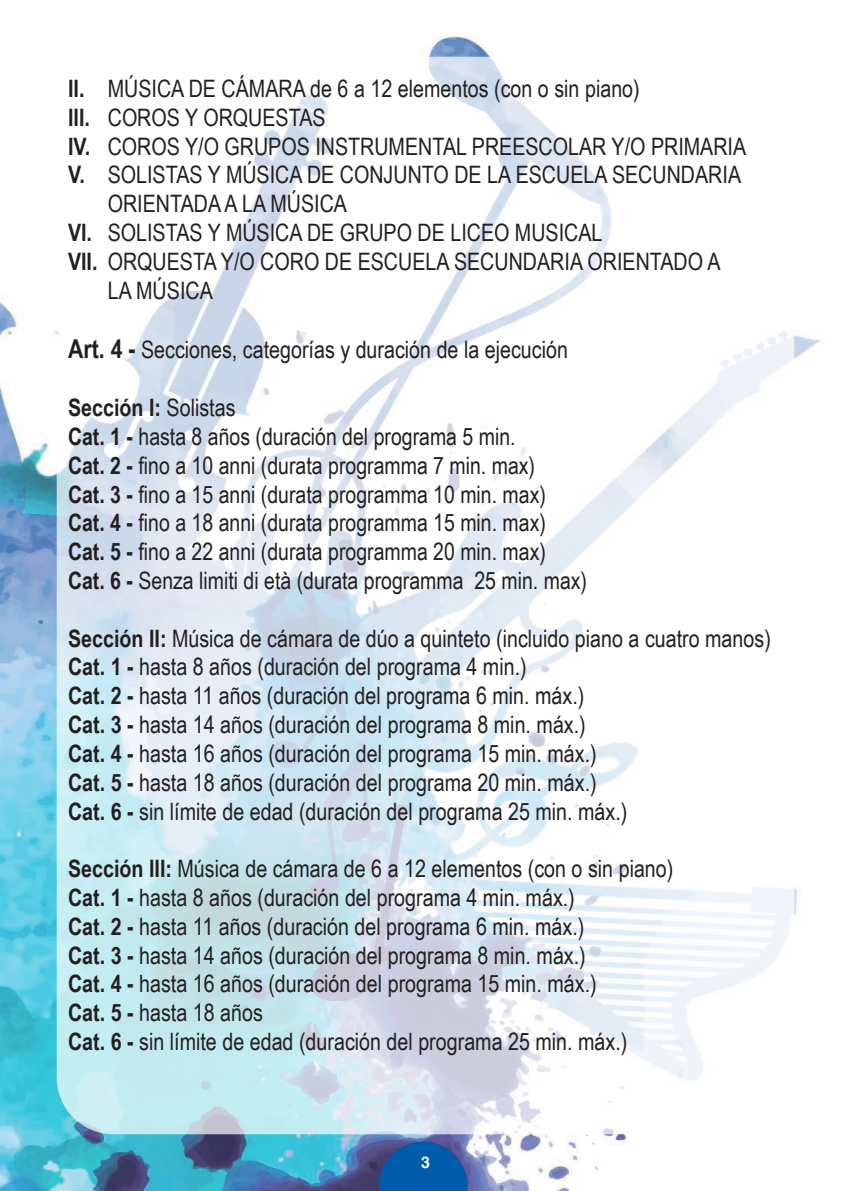
<style>
.page{position:relative;width:851px;height:1191px;background:#fff}
.page>*{position:absolute;margin:0;border:0;box-sizing:border-box;transform-origin:0 0}
.t1{font:24px "Arial Narrow";color:#231f20}
.t2{font:700 24px "Arial Narrow";color:#231f20}
.t3{font:700 16px "Helvetica";color:#fff}
.s1{font-weight:700}
.s2{font-weight:700;font-size:26px}
.s3{font-weight:400}
</style>
<div class="page">
<img style="left:0;top:35px;width:821px;height:1156px">
<div style="left:57px;top:57px;width:737px;height:1077px;background:#fff;border-radius:57px;opacity:.7"></div>
<svg style="left:379px;top:1141px;width:88px;height:50px;background:#1258a4"></svg>
<p class="t1" style="left:68px;top:74px;width:573px"><span class="s1">II.</span> MÚSICA DE CÁMARA de 6 a 12 elementos (con o sin piano)</p>
<p class="t1" style="left:68px;top:103px;width:259px"><span class="s1">III.</span> COROS Y ORQUESTAS</p>
<p class="t1" style="left:68px;top:132px;width:679px"><span class="s1">IV.</span> COROS Y/O GRUPOS INSTRUMENTAL PREESCOLAR Y/O PRIMARIA</p>
<p class="t1" style="left:68px;top:161px;width:674px"><span class="s1">V.</span> SOLISTAS Y MÚSICA DE CONJUNTO DE LA ESCUELA SECUNDARIA</p>
<p class="t1" style="left:108px;top:190px;width:241px">ORIENTADA A LA MÚSICA</p>
<p class="t1" style="left:68px;top:218px;width:536px"><span class="s1">VI.</span> SOLISTAS Y MÚSICA DE GRUPO DE LICEO MUSICAL</p>
<p class="t1" style="left:68px;top:247px;width:654px"><span class="s1">VII.</span> ORQUESTA Y/O CORO DE ESCUELA SECUNDARIA ORIENTADO A</p>
<p class="t1" style="left:108px;top:276px;width:107px">LA MÚSICA</p>
<p class="t1" style="left:68px;top:335px;width:501px"><span class="s2">Art. 4 -</span> Secciones, categorías y duración de la ejecución</p>
<p class="t2" style="left:68px;top:394px;width:169px">Sección I: <span class="s3">Solistas</span></p>
<p class="t1" style="left:68px;top:422px;width:449px"><span class="s1">Cat. 1 -</span> hasta 8 años (duración del programa 5 min.</p>
<p class="t1" style="left:68px;top:451px;width:468px"><span class="s1">Cat. 2 -</span> fino a 10 anni (durata programma 7 min. max)</p>
<p class="t1" style="left:68px;top:480px;width:479px"><span class="s1">Cat. 3 -</span> fino a 15 anni (durata programma 10 min. max)</p>
<p class="t1" style="left:68px;top:509px;width:479px"><span class="s1">Cat. 4 -</span> fino a 18 anni (durata programma 15 min. max)</p>
<p class="t1" style="left:68px;top:538px;width:479px"><span class="s1">Cat. 5 -</span> fino a 22 anni (durata programma 20 min. max)</p>
<p class="t1" style="left:68px;top:566px;width:520px"><span class="s1">Cat. 6 -</span> Senza limiti di età (durata programma 25 min. max)</p>
<p class="t1" style="left:68px;top:624px;width:704px"><span class="s1">Sección II:</span> Música de cámara de dúo a quinteto (incluido piano a cuatro manos)</p>
<p class="t1" style="left:68px;top:653px;width:460px"><span class="s1">Cat. 1 -</span> hasta 8 años (duración del programa 4 min.)</p>
<p class="t1" style="left:68px;top:682px;width:517px"><span class="s1">Cat. 2 -</span> hasta 11 años (duración del programa 6 min. máx.)</p>
<p class="t1" style="left:68px;top:710px;width:519px"><span class="s1">Cat. 3 -</span> hasta 14 años (duración del programa 8 min. máx.)</p>
<p class="t1" style="left:68px;top:739px;width:530px"><span class="s1">Cat. 4 -</span> hasta 16 años (duración del programa 15 min. máx.)</p>
<p class="t1" style="left:68px;top:768px;width:530px"><span class="s1">Cat. 5 -</span> hasta 18 años (duración del programa 20 min. máx.)</p>
<p class="t1" style="left:68px;top:797px;width:560px"><span class="s1">Cat. 6 -</span> sin límite de edad (duración del programa 25 min. máx.)</p>
<p class="t1" style="left:68px;top:854px;width:606px"><span class="s1">Sección III:</span> Música de cámara de 6 a 12 elementos (con o sin piano)</p>
<p class="t1" style="left:68px;top:883px;width:508px"><span class="s1">Cat. 1 -</span> hasta 8 años (duración del programa 4 min. máx.)</p>
<p class="t1" style="left:68px;top:912px;width:517px"><span class="s1">Cat. 2 -</span> hasta 11 años (duración del programa 6 min. máx.)</p>
<p class="t1" style="left:68px;top:941px;width:519px"><span class="s1">Cat. 3 -</span> hasta 14 años (duración del programa 8 min. máx.)</p>
<p class="t1" style="left:68px;top:970px;width:530px"><span class="s1">Cat. 4 -</span> hasta 16 años (duración del programa 15 min. máx.)</p>
<p class="t1" style="left:68px;top:998px;width:196px"><span class="s1">Cat. 5 -</span> hasta 18 años</p>
<p class="t1" style="left:68px;top:1027px;width:560px"><span class="s1">Cat. 6 -</span> sin límite de edad (duración del programa 25 min. máx.)</p>
<p class="t3" style="left:421px;top:1156px;width:10px">3</p>
</div>
